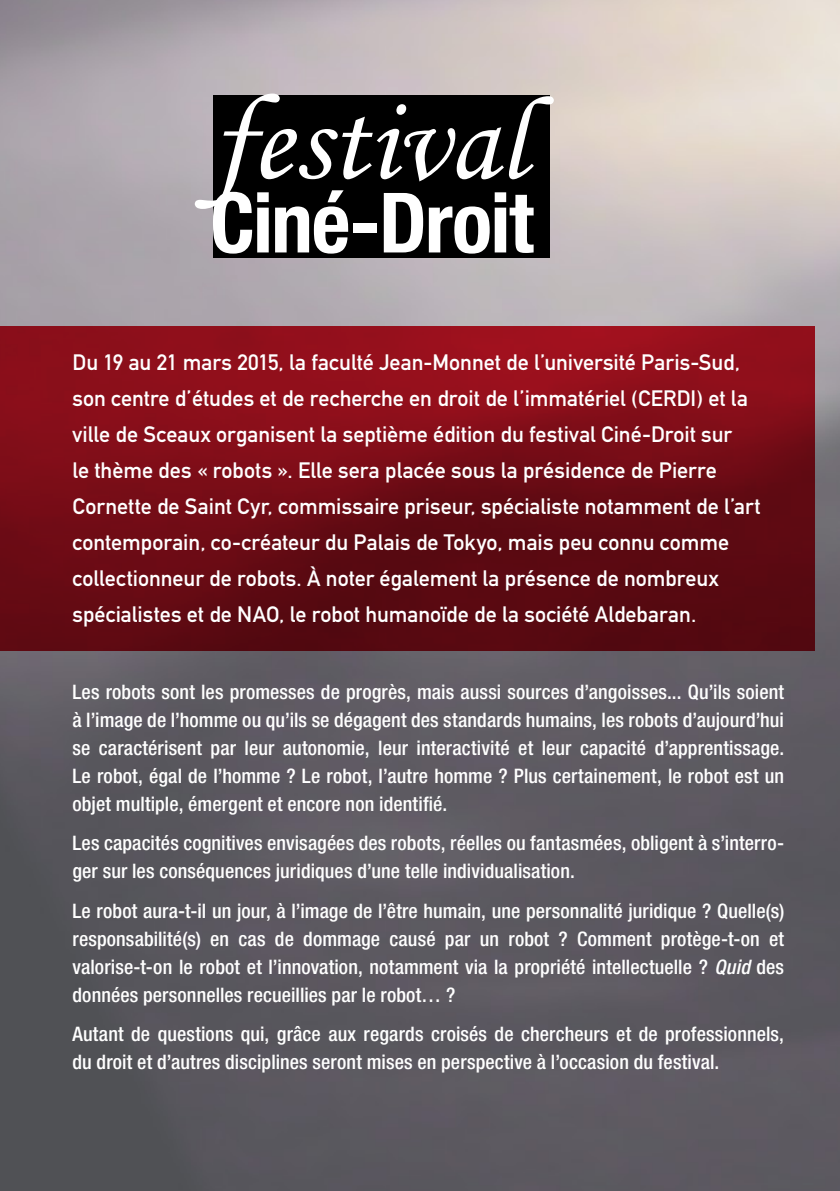
<style>
.page{position:relative;width:840px;height:1191px;background:#fff}
.page>*{position:absolute;margin:0;border:0;box-sizing:border-box;transform-origin:0 0}
.t1{font:118.4px "Monotype Corsiva";color:#fff}
.t2{font:700 condensed 83.2px "Helvetica Neue LT Com";letter-spacing:-.02em;color:#fff}
.t3{font:22px/36px "DIN Mittelschrift";color:#fff}
.t4{font:500 condensed 20px/28px "Helvetica Neue LT Com";letter-spacing:.005em;color:#fff;text-align:justify}
.s1{font-size:122px}
.s2{font-style:italic}
</style>
<div class="page">
<img style="left:0;top:0;width:839px;height:1191px">
<div style="left:213px;top:95px;width:337px;height:163px;background:#000"></div>
<svg style="left:0;top:326px;width:814px;height:325px;background:#730c16"></svg>
<h1 class="t1" style="left:212px;top:70px;width:315px"><span class="s1">f</span>estival</h1>
<h2 class="t2" style="left:210px;top:173px;width:325px">Ciné-Droit</h2>
<p class="t3" style="left:72px;top:344px;width:689px">Du 19 au 21 mars 2015, la faculté Jean-Monnet de l’université Paris-Sud, son centre d’études et de recherche en droit de l’immatériel (CERDI) et la ville de Sceaux organisent la septième édition du festival Ciné-Droit sur<br>le thème des « robots ». Elle sera placée sous la présidence de Pierre Cornette de Saint Cyr, commissaire priseur, spécialiste notamment de l’art contemporain, co-créateur du Palais de Tokyo, mais peu connu comme collectionneur de robots. À noter également la présence de nombreux spécialistes et de NAO, le robot humanoïde de la société Aldebaran.</p>
<p class="t4" style="left:72px;top:677px;width:712px">Les robots sont les promesses de progrès, mais aussi sources d’angoisses... Qu’ils soient à l’image de l’homme ou qu’ils se dégagent des standards humains, les robots d’aujourd’hui se caractérisent par leur autonomie, leur interactivité et leur capacité d’apprentissage.<br>Le robot, égal de l’homme ? Le robot, l’autre homme ? Plus certainement, le robot est un objet multiple, émergent et encore non identifié.</p>
<p class="t4" style="left:72px;top:829px;width:712px">Les capacités cognitives envisagées des robots, réelles ou fantasmées, obligent à s’interro&shy;ger sur les conséquences juridiques d’une telle individualisation.</p>
<p class="t4" style="left:72px;top:896px;width:712px">Le robot aura-t-il un jour, à l’image de l’être humain, une personnalité juridique ? Quelle(s) responsabilité(s) en cas de dommage causé par un robot ? Comment protège-t-on et valorise-t-on le robot et l’innovation, notamment via la propriété intellectuelle ? <span class="s2">Quid</span> des données personnelles recueillies par le robot… ?</p>
<p class="t4" style="left:72px;top:1019px;width:712px">Autant de questions qui, grâce aux regards croisés de chercheurs et de professionnels, du droit et d’autres disciplines seront mises en perspective à l’occasion du festival.</p>
</div>
